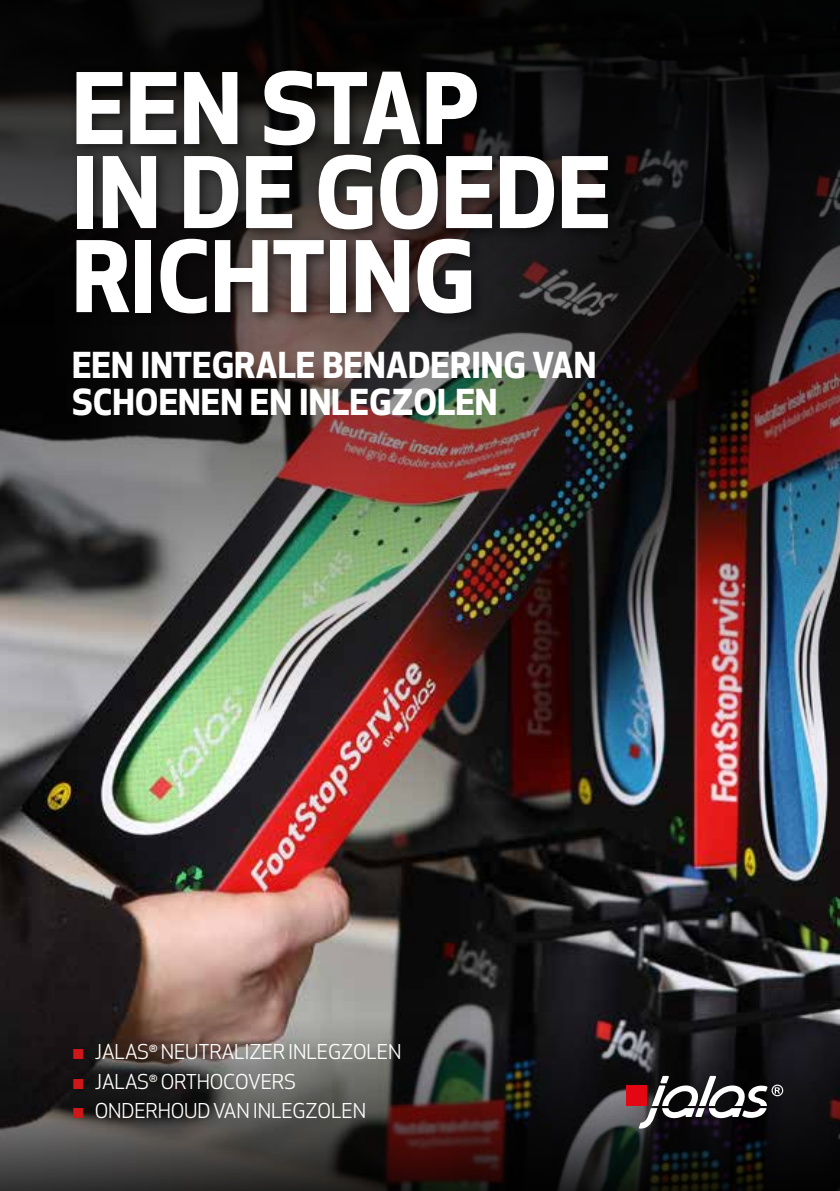
<style>
.page{position:relative;width:840px;height:1191px;background:#fff}
.page>*{position:absolute;margin:0;border:0;box-sizing:border-box;transform-origin:0 0}
.t1{font:700 96px/84px "Apex New";color:#fff}
.t2{font:700 35px/36.8px "Apex New";color:#fff}
.t3{font:20px "Apex New";letter-spacing:-.01em;color:#fff}
.s1{color:#cd1719}
</style>
<div class="page">
<img style="left:0;top:754px;width:839px;height:260px">
<img style="left:0;top:0;width:839px;height:754px">
<svg style="left:0;top:1014px;width:839px;height:177px;background:#342f2d"></svg>
<div style="left:70px;top:64px;width:552px;height:264px;background:#000;opacity:.55"></div>
<div style="left:626px;top:1085px;width:20px;height:21px;background:#e30613"></div>
<svg style="left:638px;top:1076px;width:144px;height:52px"></svg>
<h1 class="t1" style="left:72px;top:63px;width:540px">EEN STAP<br>IN DE GOEDE<br>RICHTING</h1>
<h2 class="t2" style="left:72px;top:345px;width:525px">EEN INTEGRALE BENADERING VAN<br>SCHOENEN EN INLEGZOLEN</h2>
<p class="t3" style="left:72px;top:1039px;width:331px"><span class="s1">▪</span> JALAS<sup>®</sup> NEUTRALIZER INLEGZOLEN</p>
<p class="t3" style="left:72px;top:1068px;width:225px"><span class="s1">▪</span> JALAS<sup>®</sup> ORTHOCOVERS</p>
<p class="t3" style="left:72px;top:1098px;width:295px"><span class="s1">▪</span> ONDERHOUD VAN INLEGZOLEN</p>
</div>
